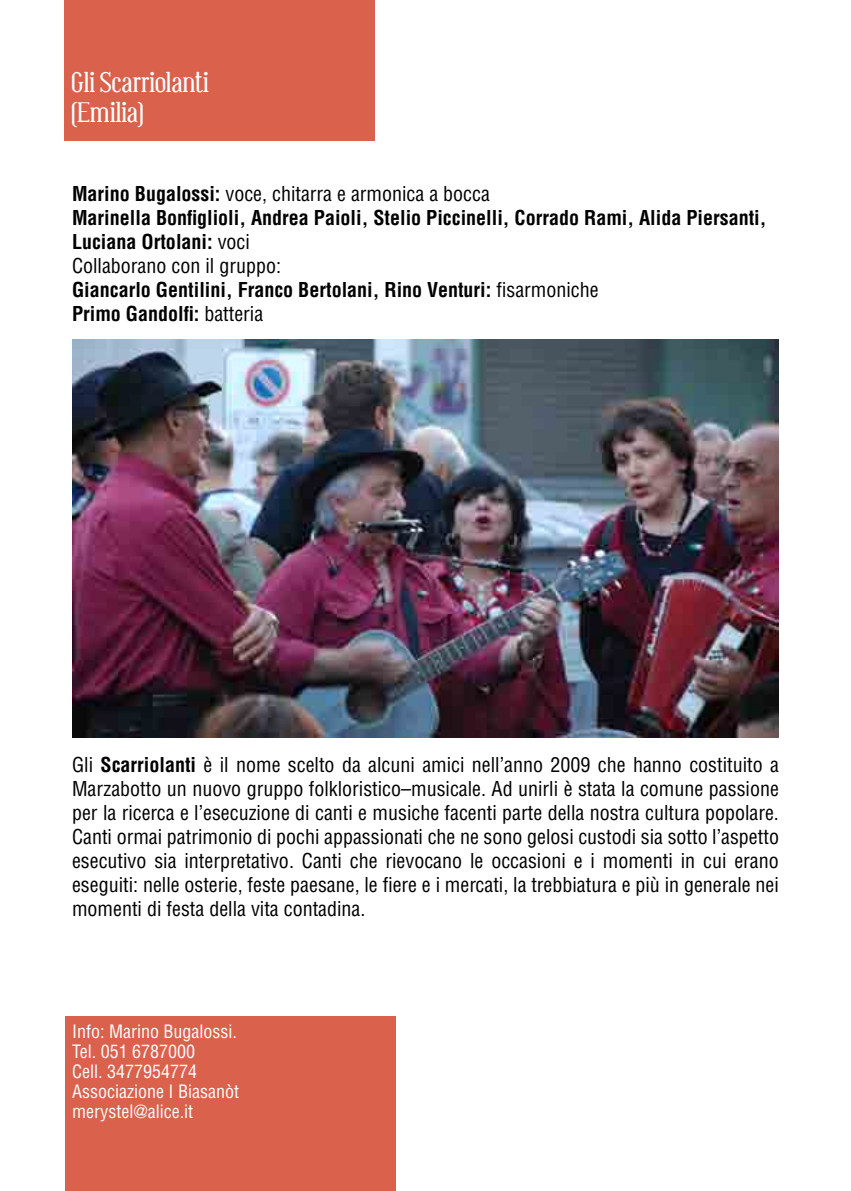
<style>
.page{position:relative;width:851px;height:1191px;background:#fff}
.page>*{position:absolute;margin:0;border:0;box-sizing:border-box;transform-origin:0 0}
.t1{font:28px/30px "Bistecca";color:#fff}
.t2{font:condensed 20px/24px "Helvetica";color:#000;text-align:justify}
.t3{font:700 condensed 20px/24px "Helvetica";color:#000}
.t4{font:condensed 18px/20px "Helvetica";color:#fff}
.s1{font-weight:400}
.s2{font-weight:700}
</style>
<div class="page">
<div style="left:64px;top:0;width:310px;height:140px;background:#da614c"></div>
<div style="left:65px;top:1016px;width:330px;height:175px;background:#da614c"></div>
<img style="left:72px;top:339px;width:706px;height:398px">
<h1 class="t1" style="left:72px;top:67px;width:138px">Gli Scarriolanti (Emilia)</h1>
<p class="t3" style="left:72px;top:182px;width:695px">Marino Bugalossi: <span class="s1">voce, chitarra e armonica a bocca<br></span>Marinella Bonfiglioli, Andrea Paioli, Stelio Piccinelli, Corrado Rami, Alida Piersanti, Luciana Ortolani: <span class="s1">voci<br>Collaborano con il gruppo:<br></span>Giancarlo Gentilini, Franco Bertolani, Rino Venturi: <span class="s1">fisarmoniche<br></span>Primo Gandolfi: <span class="s1">batteria</span></p>
<p class="t2" style="left:72px;top:752px;width:708px">Gli <span class="s2">Scarriolanti</span> è il nome scelto da alcuni amici nell’anno 2009 che hanno costituito a Marzabotto un nuovo gruppo folkloristico–musicale. Ad unirli è stata la comune passione per la ricerca e l’esecuzione di canti e musiche facenti parte della nostra cultura popolare.<br>Canti ormai patrimonio di pochi appassionati che ne sono gelosi custodi sia sotto l’aspetto esecutivo sia interpretativo. Canti che rievocano le occasioni e i momenti in cui erano eseguiti: nelle osterie, feste paesane, le fiere e i mercati, la trebbiatura e più in generale nei momenti di festa della vita contadina.</p>
<p class="t4" style="left:72px;top:1021px;width:168px">Info: Marino Bugalossi.<br>Tel. 051 6787000<br>Cell. 3477954774<br>Associazione I Biasanòt merystel@alice.it</p>
</div>
